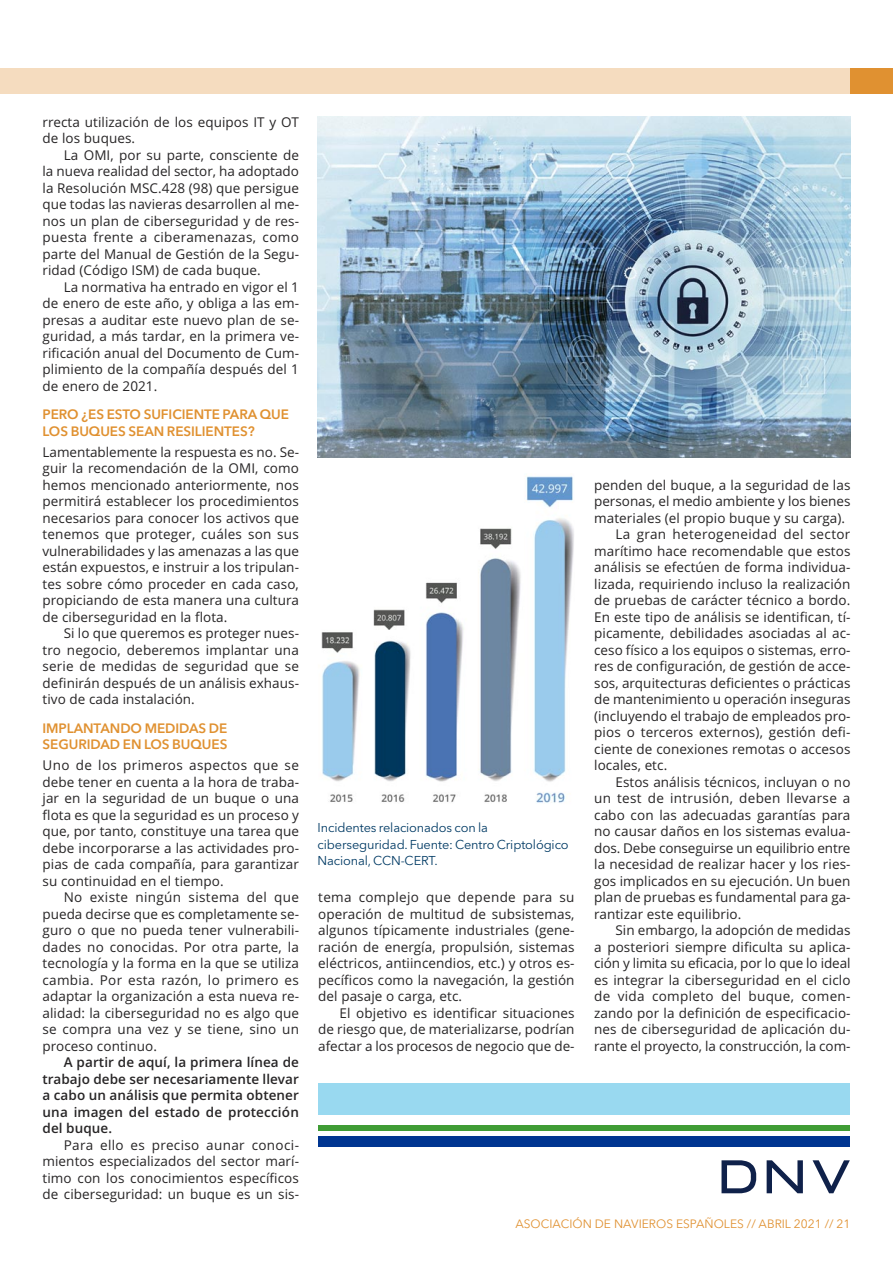
<style>
.page{position:relative;width:893px;height:1263px;background:#fff}
.page>*{position:absolute;margin:0;border:0;box-sizing:border-box;transform-origin:0 0}
.t1{font:13.5px/16.5px "Open Sans";letter-spacing:.005em;color:#272526;text-align:justify}
.t2{font:600 13.5px/16.5px "Open Sans";letter-spacing:.015em;color:#272526;text-align:justify}
.t3{font:600 13.5px/16.5px "Avenir Next";letter-spacing:-.005em;color:#e09131}
.t4{font:12.75px/16.5px "Avenir Next";letter-spacing:-.01em;color:#003a64}
.t5{font:12px "Avenir Next";color:#e09131}
</style>
<div class="page">
<div style="left:0;top:68px;width:893px;height:26px;background:#f5dcbf"></div>
<div style="left:850px;top:68px;width:43px;height:26px;background:#e09131"></div>
<div style="left:318px;top:1125px;width:532px;height:5px;background:#3f9c35"></div>
<div style="left:318px;top:1136px;width:532px;height:10px;background:#003591"></div>
<div style="left:318px;top:1084px;width:532px;height:31px;background:#99d9f0"></div>
<svg style="left:721px;top:1160px;width:35px;height:33px"></svg>
<svg style="left:767px;top:1160px;width:36px;height:33px"></svg>
<svg style="left:812px;top:1160px;width:38px;height:33px"></svg>
<img style="left:321px;top:476px;width:253px;height:327px">
<img style="left:318px;top:116px;width:532px;height:341px">
<p class="t1" style="left:43px;top:115px;width:258px">rrecta utilización de los equipos IT y OT de los buques.</p>
<p class="t1" style="left:43px;top:148px;width:258px;text-indent:21px">La OMI, por su parte, consciente de la nueva realidad del sector, ha adoptado la Resolución MSC.428 (98) que persigue que todas las navieras desarrollen al me&shy;nos un plan de ciberseguridad y de res&shy;puesta frente a ciberamenazas, como parte del Manual de Gestión de la Segu&shy;ridad (Código ISM) de cada buque.</p>
<p class="t1" style="left:43px;top:280px;width:258px;text-indent:21px">La normativa ha entrado en vigor el 1 de enero de este año, y obliga a las em&shy;presas a auditar este nuevo plan de se&shy;guridad, a más tardar, en la primera ve&shy;rificación anual del Documento de Cum&shy;plimiento de la compañía después del 1 de enero de 2021.</p>
<p class="t3" style="left:43px;top:406px;width:248px">PERO ¿ES ESTO SUFICIENTE PARA QUE<br>LOS BUQUES SEAN RESILIENTES?</p>
<p class="t1" style="left:43px;top:445px;width:258px">Lamentablemente la respuesta es no. Se&shy;guir la recomendación de la OMI, como hemos mencionado anteriormente, nos permitirá establecer los procedimientos necesarios para conocer los activos que tenemos que proteger, cuáles son sus vulnerabilidades y las amenazas a las que están expuestos, e instruir a los tripulan&shy;tes sobre cómo proceder en cada caso, propiciando de esta manera una cultura de ciberseguridad en la flota.</p>
<p class="t1" style="left:43px;top:626px;width:258px;text-indent:21px">Si lo que queremos es proteger nues&shy;tro negocio, deberemos implantar una serie de medidas de seguridad que se definirán después de un análisis exhaus&shy;tivo de cada instalación.</p>
<p class="t3" style="left:43px;top:720px;width:186px">IMPLANTANDO MEDIDAS DE<br>SEGURIDAD EN LOS BUQUES</p>
<p class="t1" style="left:43px;top:758px;width:258px">Uno de los primeros aspectos que se debe tener en cuenta a la hora de traba&shy;jar en la seguridad de un buque o una flota es que la seguridad es un proceso y que, por tanto, constituye una tarea que debe incorporarse a las actividades pro&shy;pias de cada compañía, para garantizar su continuidad en el tiempo.</p>
<p class="t1" style="left:43px;top:890px;width:258px;text-indent:21px">No existe ningún sistema del que pueda decirse que es completamente se&shy;guro o que no pueda tener vulnerabili&shy;dades no conocidas. Por otra parte, la tecnología y la forma en la que se utiliza cambia. Por esta razón, lo primero es adaptar la organización a esta nueva re&shy;alidad: la ciberseguridad no es algo que se compra una vez y se tiene, sino un proceso continuo.</p>
<p class="t2" style="left:43px;top:1055px;width:258px;text-indent:21px">A partir de aquí, la primera línea de trabajo debe ser necesariamente llevar a cabo un análisis que permita obtener una imagen del estado de protección del buque.</p>
<p class="t1" style="left:43px;top:1138px;width:258px;text-indent:21px">Para ello es preciso aunar conoci&shy;mientos especializados del sector marí&shy;timo con los conocimientos específicos de ciberseguridad: un buque es un sis-</p>
<p class="t4" style="left:318px;top:821px;width:253px">Incidentes relacionados con la ciberseguridad. Fuente: Centro Criptológico<br>Nacional, CCN-CERT.</p>
<p class="t1" style="left:318px;top:890px;width:258px">tema complejo que depende para su operación de multitud de subsistemas, algunos típicamente industriales (gene&shy;ración de energía, propulsión, sistemas eléctricos, antiincendios, etc.) y otros es&shy;pecíficos como la navegación, la gestión del pasaje o carga, etc.</p>
<p class="t1" style="left:318px;top:1006px;width:258px;text-indent:21px">El objetivo es identificar situaciones de riesgo que, de materializarse, podrían afectar a los procesos de negocio que de-</p>
<p class="t1" style="left:594px;top:478px;width:258px">penden del buque, a la seguridad de las personas, el medio ambiente y los bienes materiales (el propio buque y su carga).</p>
<p class="t1" style="left:594px;top:527px;width:258px;text-indent:21px">La gran heterogeneidad del sector marítimo hace recomendable que estos análisis se efectúen de forma individua&shy;lizada, requiriendo incluso la realización de pruebas de carácter técnico a bordo.<br>En este tipo de análisis se identifican, tí&shy;picamente, debilidades asociadas al ac&shy;ceso físico a los equipos o sistemas, erro&shy;res de configuración, de gestión de acce&shy;sos, arquitecturas deficientes o prácticas de mantenimiento u operación inseguras (incluyendo el trabajo de empleados pro&shy;pios o terceros externos), gestión defi&shy;ciente de conexiones remotas o accesos locales, etc.</p>
<p class="t1" style="left:594px;top:775px;width:258px;text-indent:21px">Estos análisis técnicos, incluyan o no un test de intrusión, deben llevarse a cabo con las adecuadas garantías para no causar daños en los sistemas evalua&shy;dos. Debe conseguirse un equilibrio entre la necesidad de realizar hacer y los ries&shy;gos implicados en su ejecución. Un buen plan de pruebas es fundamental para ga&shy;rantizar este equilibrio.</p>
<p class="t1" style="left:594px;top:923px;width:258px;text-indent:21px">Sin embargo, la adopción de medidas a posteriori siempre dificulta su aplica&shy;ción y limita su eficacia, por lo que lo ideal es integrar la ciberseguridad en el ciclo de vida completo del buque, comen&shy;zando por la definición de especificacio&shy;nes de ciberseguridad de aplicación du&shy;rante el proyecto, la construcción, la com-</p>
<p class="t5" style="left:515px;top:1219px;width:337px">ASOCIACIÓN DE NAVIEROS ESPAÑOLES // ABRIL 2021 // 21</p>
</div>
